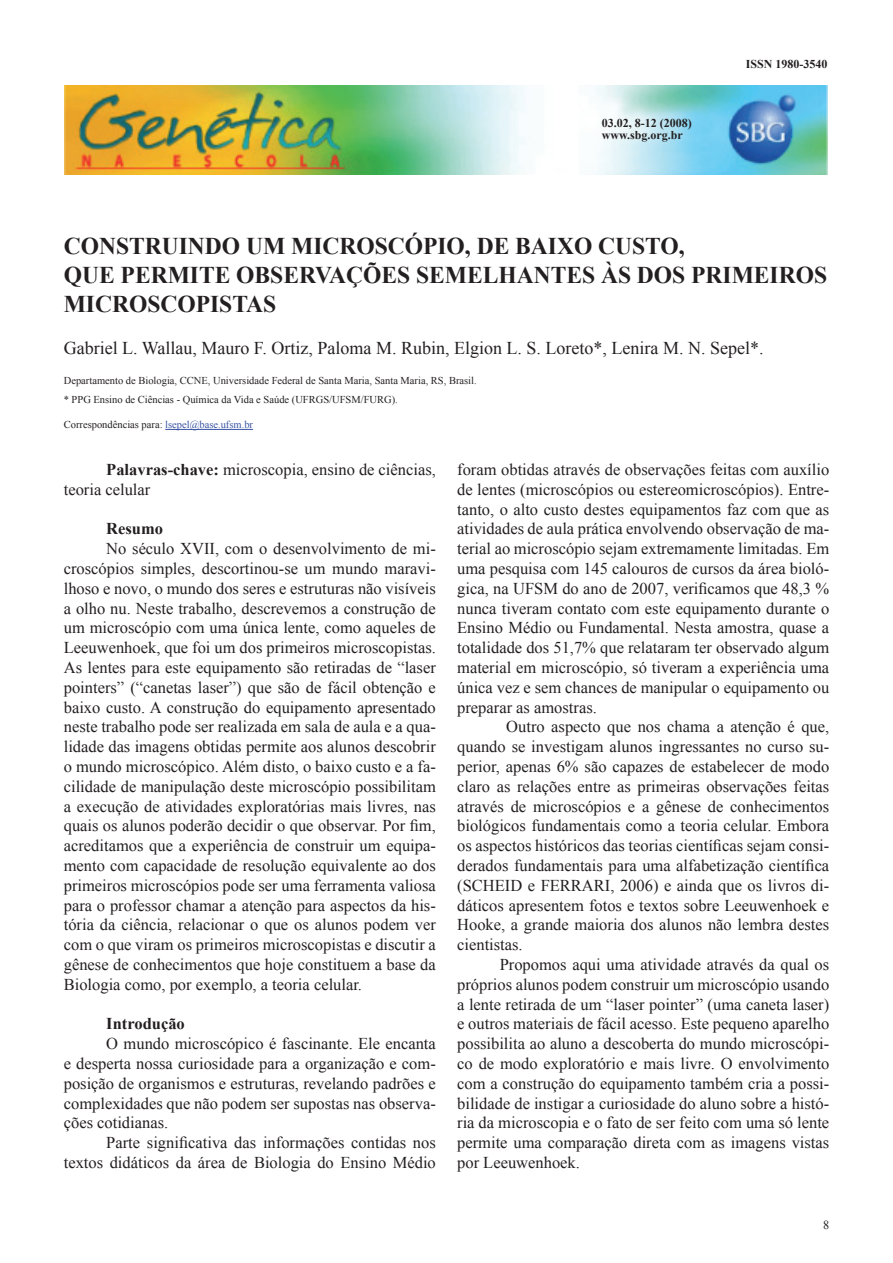
<style>
.page{position:relative;width:893px;height:1263px;background:#fff}
.page>*{position:absolute;margin:0;border:0;box-sizing:border-box;transform-origin:0 0}
.t1{font:700 24px/28.8px "Times New Roman";color:#231f20}
.t2{font:18px "Times New Roman";color:#231f20}
.t3{font:16.5px/19.8px "Times New Roman";color:#231f20;text-align:justify}
.t4{font:700 16.5px "Times New Roman";color:#231f20}
.t5{font:12.3px "Times New Roman";color:#231f20}
.t6{font:700 12px/12px "Times New Roman";color:#231f20}
.t7{font:10.5px/19.2px "Times New Roman";color:#231f20}
.s1{color:#3853a3}
.s2{font-weight:700}
</style>
<div class="page">
<img style="left:64px;top:85px;width:764px;height:89px">
<hr style="left:165px;top:429px;width:88px;height:1px;background:#3853a3">
<p class="t6" style="left:602px;top:117px;width:91px">03.02, 8-12 (2008)<br>WWW.SBG.ORG.BR</p>
<p class="t6" style="left:746px;top:57px;width:83px">ISSN 1980-3540</p>
<h1 class="t1" style="left:64px;top:231px;width:761px">CONSTRUINDO UM MICROSC ÓPIO, DE BAIXO CUSTO,<br>QUE PERMITE OBSERVAÇÕES SEMELHANTES ÀS DOS PRIMEIROS<br>MICROSC OPISTAS</h1>
<p class="t2" style="left:64px;top:336px;width:701px">Gabriel L. Wallau, Mauro F. Ortiz, Paloma M. Rubin, Elgion L. S. Loreto*, Lenira M. N. Sepel*.</p>
<p class="t7" style="left:64px;top:370px;width:414px">Departamento de Biologia, CCNE, Universidade Federal de Santa Maria, Santa Maria, RS, Brasil. * PPG Ensino de Ciências - Química da Vida e Saúde (UFRGS/UFSM/FURG).</p>
<p class="t7" style="left:64px;top:415px;width:191px">Correspondências para: <span class="s1">lsepel@base.ufsm.br</span></p>
<p class="t3" style="left:64px;top:459px;width:374px;text-indent:43px"><span class="s2">PALAVRAS-CHAVE:</span> microscopia, ensino de ciências, teoria celular</p>
<p class="t4" style="left:106px;top:517px;width:58px">RESUMO</p>
<p class="t3" style="left:64px;top:538px;width:374px;text-indent:43px">No século XVII, com o desenvolvimento de mi&shy;croscópios simples, descortinou-se um mundo maravi&shy;lhoso e novo, o mundo dos seres e estruturas não visíveis a olho nu. Neste trabalho, descrevemos a construção de um microscópio com uma única lente, como aqueles de Leeuwenhoek, que foi um dos primeiros microscopistas.<br>As lentes para este equipamento são retiradas de “laser pointers” (“canetas laser”) que são de fácil obtenção e baixo custo. A construção do equipamento apresentado neste trabalho pode ser realizada em sala de aula e a qua&shy;lidade das imagens obtidas permite aos alunos descobrir o mundo microscópico. Além disto, o baixo custo e a fa&shy;cilidade de manipulação deste microscópio possibilitam a execução de atividades exploratórias mais livres, nas quais os alunos poderão decidir o que observar. Por fim, acreditamos que a experiência de construir um equipa&shy;mento com capacidade de resolução equivalente ao dos primeiros microscópios pode ser uma ferramenta valiosa para o professor chamar a atenção para aspectos da his&shy;tória da ciência, relacionar o que os alunos podem ver com o que viram os primeiros microscopistas e discutir a gênese de conhecimentos que hoje constituem a base da Biologia como, por exemplo, a teoria celular.</p>
<p class="t4" style="left:106px;top:1012px;width:80px">INTRODUÇÃO</p>
<p class="t3" style="left:64px;top:1033px;width:374px;text-indent:43px">O mundo microscópico é fascinante. Ele encanta e desperta nossa curiosidade para a organização e com&shy;posição de organismos e estruturas, revelando padrões e complexidades que não podem ser supostas nas observa&shy;ções cotidianas.</p>
<p class="t3" style="left:64px;top:1132px;width:374px;text-align:right">Parte significativa das informações contidas nos textos didáticos da área de Biologia do Ensino Médio</p>
<p class="t3" style="left:457px;top:459px;width:374px">foram obtidas através de observações feitas com auxílio de lentes (microscópios ou estereomicroscópios). Entre&shy;tanto, o alto custo destes equipamentos faz com que as atividades de aula prática envolvendo observação de ma&shy;terial ao microscópio sejam extremamente limitadas. Em uma pesquisa com 145 calouros de cursos da área bioló&shy;gica, na UFSM do ano de 2007, verificamos que 48,3 % nunca tiveram contato com este equipamento durante o Ensino Médio ou Fundamental. Nesta amostra, quase a totalidade dos 51,7% que relataram ter observado algum material em microscópio, só tiveram a experiência uma única vez e sem chances de manipular o equipamento ou preparar as amostras.</p>
<p class="t3" style="left:457px;top:717px;width:374px;text-indent:49px">Outro aspecto que nos chama a atenção é que, quando se investigam alunos ingressantes no curso su&shy;perior, apenas 6% são capazes de estabelecer de modo claro as relações entre as primeiras observações feitas através de microscópios e a gênese de conhecimentos biológicos fundamentais como a teoria celular. Embora os aspectos históricos das teorias científicas sejam consi&shy;derados fundamentais para uma alfabetização científica (SCHEID e FERRARI, 2006) e ainda que os livros di&shy;dáticos apresentem fotos e textos sobre Leeuwenhoek e Hooke, a grande maioria dos alunos não lembra destes cientistas.</p>
<p class="t3" style="left:457px;top:954px;width:374px;text-indent:43px">Propomos aqui uma atividade através da qual os próprios alunos podem construir um microscópio usando a lente retirada de um “laser pointer” (uma caneta laser) e outros materiais de fácil acesso. Este pequeno aparelho possibilita ao aluno a descoberta do mundo microscópi&shy;co de modo exploratório e mais livre. O envolvimento com a construção do equipamento também cria a possi&shy;bilidade de instigar a curiosidade do aluno sobre a histó&shy;ria da microscopia e o fato de ser feito com uma só lente permite uma comparação direta com as imagens vistas por Leeuwenhoek.</p>
<p class="t5" style="left:823px;top:1216px;width:8px">8</p>
</div>
